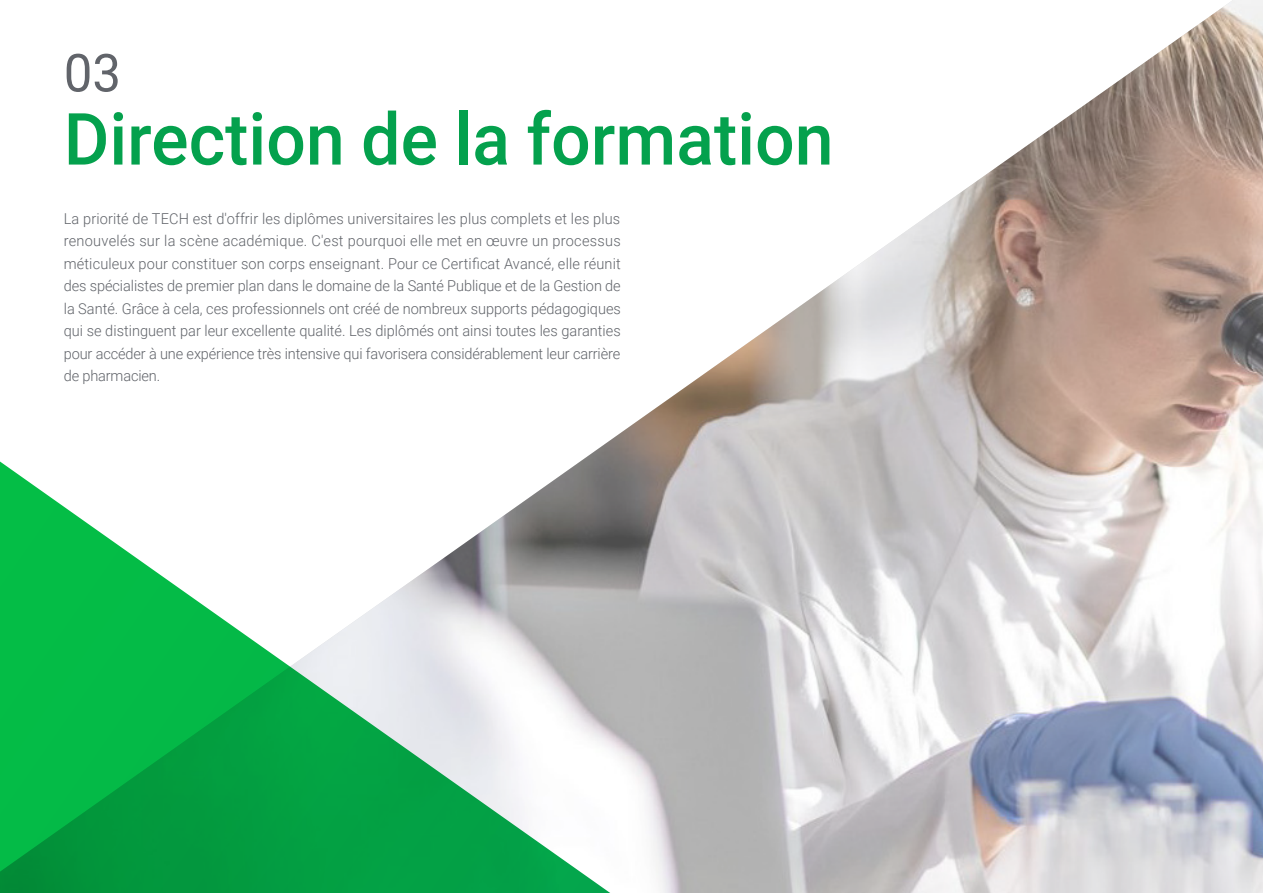
<style>
.page{position:relative;width:1263px;height:893px;background:#fff}
.page>*{position:absolute;margin:0;border:0;box-sizing:border-box;transform-origin:0 0}
.t1{font:500 72px "Roboto";color:#04a14d}
.t2{font:52.5px "Roboto";color:#61646a}
.t3{font:300 15px/22.5px "Roboto";letter-spacing:-.01em;color:#61646a;text-align:justify}
</style>
<div class="page">
<img style="left:602px;top:0;width:661px;height:893px">
<svg style="left:0;top:446px;width:640px;height:447px"></svg>
<h2 class="t2" style="left:64px;top:36px;width:59px">03</h2>
<h1 class="t1" style="left:64px;top:89px;width:771px">Direction de la formation</h1>
<p class="t3" style="left:64px;top:207px;width:559px">La priorité de TECH est d'offrir les diplômes universitaires les plus complets et les plus renouvelés sur la scène académique. C'est pourquoi elle met en œuvre un processus méticuleux pour constituer son corps enseignant. Pour ce Certificat Avancé, elle réunit des spécialistes de premier plan dans le domaine de la Santé Publique et de la Gestion de la Santé. Grâce à cela, ces professionnels ont créé de nombreux supports pédagogiques qui se distinguent par leur excellente qualité. Les diplômés ont ainsi toutes les garanties pour accéder à une expérience très intensive qui favorisera considérablement leur carrière de pharmacien.</p>
</div>
